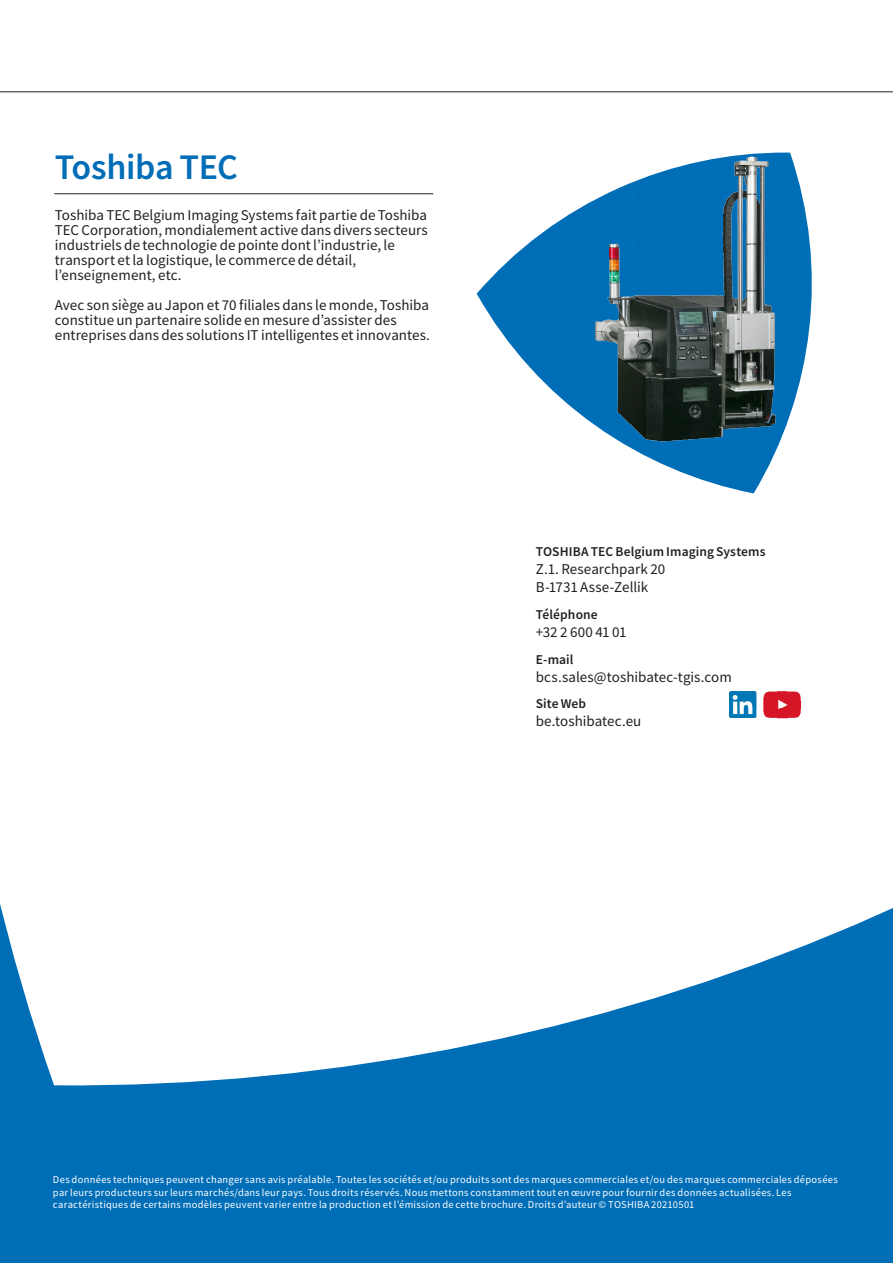
<style>
.page{position:relative;width:893px;height:1263px;background:#fff}
.page>*{position:absolute;margin:0;border:0;box-sizing:border-box;transform-origin:0 0}
.Section_title_gradient{font:500 36px "Toshiba Sans";letter-spacing:-.01em;color:#006db7}
.Main_text_BLACK{font:15px/15px "Toshiba Sans";letter-spacing:.005em;color:#231f20}
.Contact_details_text{font:15px/18px "Toshiba Sans";color:#231f20}
.Contact_details_heading{font:500 13.5px "Toshiba Sans";letter-spacing:.005em;color:#231f20}
.Legal{font:10.5px/12.6px "Toshiba Sans";letter-spacing:.025em;color:#fff}
</style>
<div class="page">
<div style="left:0;top:45px;width:893px;height:1218px;background:#006db7"></div>
<div style="left:0;top:45px;width:893px;height:1041px;background:#fff"></div>
<svg style="left:477px;top:153px;width:353px;height:340px;fill:#fff"></svg>
<img style="left:580px;top:152px;width:226px;height:302px">
<hr style="left:0;top:92px;width:893px;height:1px;background:#231f20">
<img style="left:729px;top:691px;width:27px;height:27px">
<img style="left:763px;top:691px;width:40px;height:27px">
<hr style="left:54px;top:193px;width:379px;height:1px;background:#231f20">
<p class="Section_title_gradient" style="left:55px;top:143px;width:185px">Toshiba TEC</p>
<p class="Main_text_BLACK" style="left:55px;top:208px;width:375px">Toshiba TEC Belgium Imaging Systems fait partie de Toshiba TEC Corporation, mondialement active dans divers secteurs industriels de technologie de pointe dont l’industrie, le transport et la logistique, le commerce de détail, l’enseignement, etc.</p>
<p class="Main_text_BLACK" style="left:55px;top:298px;width:377px">Avec son siège au Japon et 70 filiales dans le monde, Toshiba constitue un partenaire solide en mesure d’assister des entreprises dans des solutions IT intelligentes et innovantes.</p>
<p class="Contact_details_heading" style="left:536px;top:543px;width:231px">TOSHIBA TEC Belgium Imaging Systems</p>
<p class="Contact_details_text" style="left:536px;top:560px;width:131px">Z.1. Researchpark 20<br>B-1731 Asse-Zellik</p>
<p class="Contact_details_heading" style="left:536px;top:605px;width:63px">Téléphone</p>
<p class="Contact_details_text" style="left:536px;top:623px;width:92px">+32 2 600 41 01</p>
<p class="Contact_details_heading" style="left:536px;top:650px;width:39px">E-mail</p>
<p class="Contact_details_text" style="left:536px;top:667px;width:197px">bcs.sales@toshibatec-tgis.com</p>
<p class="Contact_details_heading" style="left:536px;top:695px;width:52px">Site Web</p>
<p class="Contact_details_text" style="left:536px;top:712px;width:107px">be.toshibatec.eu</p>
<p class="Legal" style="left:53px;top:1173px;width:786px">Des données techniques peuvent changer sans avis préalable. Toutes les sociétés et/ou produits sont des marques commerciales et/ou des marques commerciales déposées par leurs producteurs sur leurs marchés/dans leur pays. Tous droits réservés. Nous mettons constamment tout en œuvre pour fournir des données actualisées. Les caractéristiques de certains modèles peuvent varier entre la production et l’émission de cette brochure. Droits d’auteur © TOSHIBA 20210501</p>
</div>
